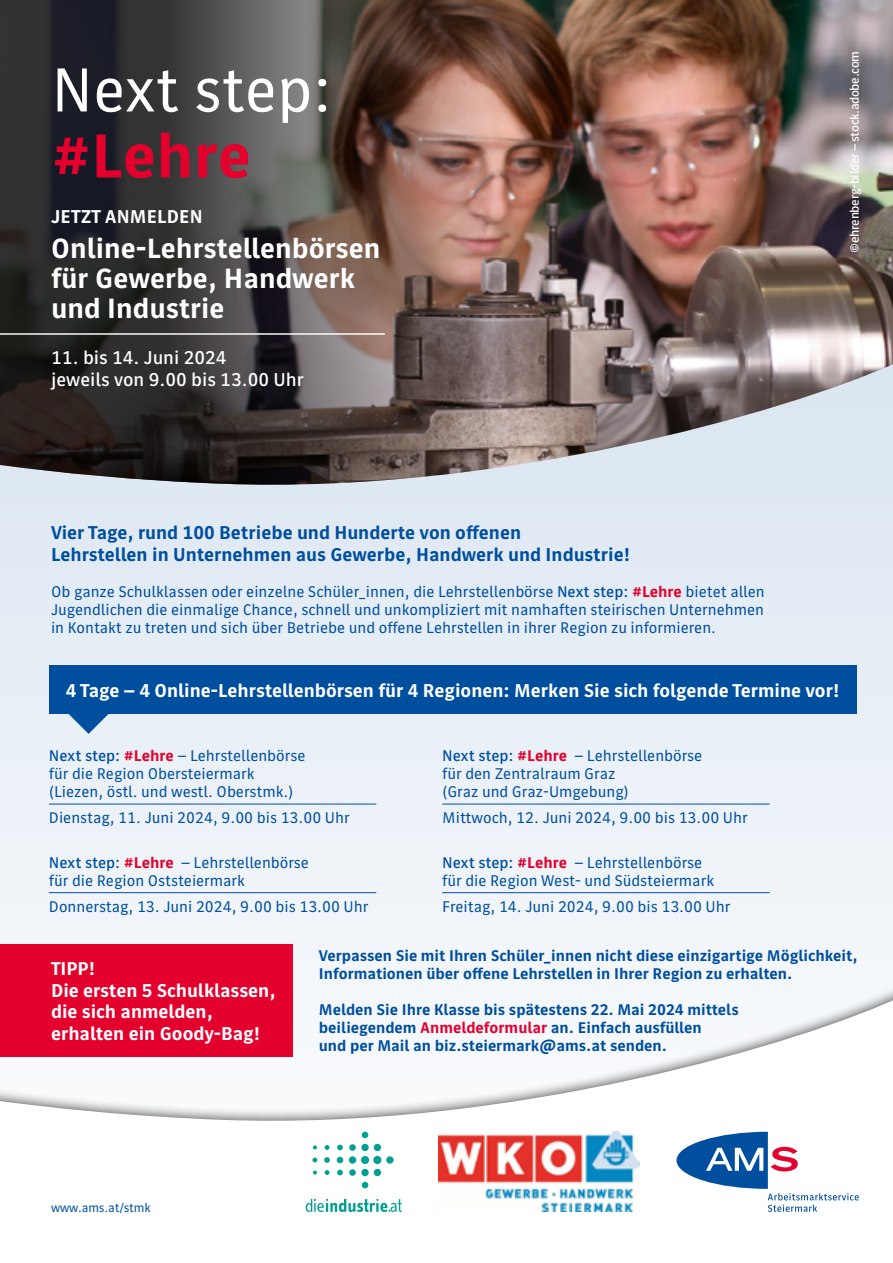
<style>
.page{position:relative;width:893px;height:1263px;background:#eaf0f7}
.page>*{position:absolute;margin:0;border:0;box-sizing:border-box;transform-origin:0 0}
.t1{font:60px "AMS Laborat";color:#fff}
.t2{font:700 60px "AMS Laborat";letter-spacing:-.005em;color:#e4002d}
.t3{font:700 27px/30px "AMS Laborat";color:#fff}
.t4{font:700 18px/21.6px "AMS Laborat";color:#fff}
.t5{font:700 18px/21.6px "AMS Laborat";color:#004f9f}
.t6{font:500 18px/21.6px "AMS Laborat";color:#fff}
.t7{font:15px/18px "AMS Laborat";color:#004f9f}
.t8{font:700 15px/18px "AMS Laborat";color:#004f9f}
.t9{font:500 12px "AMS Laborat";letter-spacing:-.03em;color:#fff}
.t10{font:12px "AMS Laborat";letter-spacing:-.01em;color:#004f9f}
.s1{font-weight:500}
.s2{font-weight:700;color:#e4002d}
.s3{color:#e4002d}
</style>
<div class="page">
<img style="left:0;top:0;width:893px;height:494px">
<svg style="left:0;top:0;width:540px;height:485px"></svg>
<div style="left:0;top:984px;width:893px;height:279px;background:#f4f7fa"></div>
<svg style="left:0;top:994px;width:893px;height:269px;fill:#fff"></svg>
<hr style="left:0;top:333px;width:385px;height:2px;background:#fff">
<svg style="left:68px;top:714px;width:41px;height:20px"></svg>
<div style="left:49px;top:665px;width:808px;height:49px;background:#004f9f"></div>
<hr style="left:49px;top:804px;width:327px;height:1px;background:#004f9f">
<hr style="left:442px;top:804px;width:328px;height:1px;background:#004f9f">
<hr style="left:442px;top:892px;width:328px;height:1px;background:#004f9f">
<hr style="left:49px;top:892px;width:327px;height:1px;background:#004f9f">
<div style="left:0;top:944px;width:293px;height:113px;background:#e4002d"></div>
<img style="left:439px;top:1132px;width:201px;height:80px">
<div style="left:386px;top:1156px;width:8px;height:8px;background:#00a092;border-radius:50%"></div>
<svg style="left:313px;top:1145px;width:4px;height:4px"></svg>
<svg style="left:312px;top:1157px;width:5px;height:5px"></svg>
<svg style="left:313px;top:1170px;width:4px;height:4px"></svg>
<svg style="left:325px;top:1145px;width:4px;height:5px"></svg>
<svg style="left:324px;top:1157px;width:6px;height:6px"></svg>
<svg style="left:325px;top:1170px;width:4px;height:5px"></svg>
<svg style="left:337px;top:1144px;width:6px;height:6px"></svg>
<svg style="left:337px;top:1157px;width:6px;height:6px"></svg>
<svg style="left:337px;top:1170px;width:6px;height:5px"></svg>
<svg style="left:349px;top:1144px;width:7px;height:7px"></svg>
<div style="left:349px;top:1156px;width:7px;height:8px;background:#00a092;border-radius:50%"></div>
<svg style="left:349px;top:1169px;width:7px;height:7px"></svg>
<div style="left:361px;top:1144px;width:8px;height:7px;background:#00a092;border-radius:50%"></div>
<div style="left:361px;top:1156px;width:8px;height:8px;background:#00a092;border-radius:50%"></div>
<div style="left:361px;top:1169px;width:8px;height:7px;background:#00a092;border-radius:50%"></div>
<div style="left:373px;top:1156px;width:8px;height:8px;background:#00a092;border-radius:50%"></div>
<svg style="left:362px;top:1182px;width:6px;height:6px"></svg>
<svg style="left:362px;top:1132px;width:6px;height:6px"></svg>
<div style="left:374px;top:1144px;width:7px;height:7px;background:#00a092;border-radius:50%"></div>
<div style="left:374px;top:1169px;width:7px;height:7px;background:#00a092;border-radius:50%"></div>
<svg style="left:306px;top:1199px;width:96px;height:13px"></svg>
<svg style="left:676px;top:1132px;width:183px;height:80px"></svg>
<h1 class="t1" style="left:51px;top:50px;width:282px">Next step:</h1>
<h1 class="t2" style="left:51px;top:116px;width:201px">#Lehre</h1>
<p class="t4" style="left:51px;top:206px;width:153px">JETZT ANMELDEN</p>
<h2 class="t3" style="left:51px;top:233px;width:331px">Online-Lehrstellenbörsen für Gewerbe, Handwerk und Industrie</h2>
<p class="t6" style="left:51px;top:347px;width:254px">11. bis 14. Juni 2024<br>jeweils von 9.00 bis 13.00 Uhr</p>
<p class="t9" style="left:847px;top:252px;width:203px;rotate:-90deg">©ehrenberg-bilder – stock.adobe.com</p>
<p class="t5" style="left:51px;top:522px;width:581px">Vier Tage, rund 100 Betriebe und Hunderte von offenen<br>Lehrstellen in Unternehmen aus Gewerbe, Handwerk und Industrie!</p>
<p class="t7" style="left:51px;top:582px;width:715px;text-align:justify">Ob ganze Schulklassen oder einzelne Schüler_innen, die Lehrstellenbörse <span class="s1">Next step:</span> <span class="s2">#Lehre</span> bietet allen Jugendlichen die einmalige Chance, schnell und unkompliziert mit namhaften steirischen Unternehmen in Kontakt zu treten und sich über Betriebe und offene Lehrstellen in ihrer Region zu informieren.</p>
<p class="t4" style="left:66px;top:679px;width:775px">4 Tage – 4 Online-Lehrstellenbörsen für 4 Regionen: Merken Sie sich folgende Termine vor!</p>
<p class="t7" style="left:49px;top:746px;width:258px"><span class="s1">Next step:</span> <span class="s2">#Lehre</span> – Lehrstellenbörse für die Region Obersteiermark (Liezen, östl. und westl. Oberstmk.)</p>
<p class="t7" style="left:49px;top:809px;width:302px">Dienstag, 11. Juni 2024, 9.00 bis 13.00 Uhr</p>
<p class="t7" style="left:49px;top:853px;width:262px"><span class="s1">Next step:</span> <span class="s2">#Lehre</span> – Lehrstellenbörse für die Region Oststeiermark</p>
<p class="t7" style="left:49px;top:898px;width:321px">Donnerstag, 13. Juni 2024, 9.00 bis 13.00 Uhr</p>
<p class="t7" style="left:442px;top:746px;width:262px"><span class="s1">Next step:</span> <span class="s2">#Lehre</span> – Lehrstellenbörse für den Zentralraum Graz<br>(Graz und Graz-Umgebung)</p>
<p class="t7" style="left:442px;top:809px;width:307px">Mittwoch, 12. Juni 2024, 9.00 bis 13.00 Uhr</p>
<p class="t7" style="left:442px;top:853px;width:273px"><span class="s1">Next step:</span> <span class="s2">#Lehre</span> – Lehrstellenbörse für die Region West- und Südsteiermark</p>
<p class="t7" style="left:442px;top:898px;width:290px">Freitag, 14. Juni 2024, 9.00 bis 13.00 Uhr</p>
<p class="t4" style="left:51px;top:958px;width:226px">TIPP!<br>Die ersten 5 Schulklassen, die sich anmelden, erhalten ein Goody-Bag!</p>
<p class="t8" style="left:319px;top:947px;width:540px">Verpassen Sie mit Ihren Schüler_innen nicht diese einzigartige Möglichkeit,<br>Informationen über offene Lehrstellen in Ihrer Region zu erhalten.</p>
<p class="t8" style="left:319px;top:1001px;width:421px">Melden Sie Ihre Klasse bis spätestens 22. Mai 2024 mittels beiliegendem <span class="s3">Anmeldeformular</span> an. Einfach ausfüllen<br>und per Mail an biz.steiermark@ams.at senden.</p>
<p class="t10" style="left:51px;top:1200px;width:101px">www.ams.at/stmk</p>
</div>
